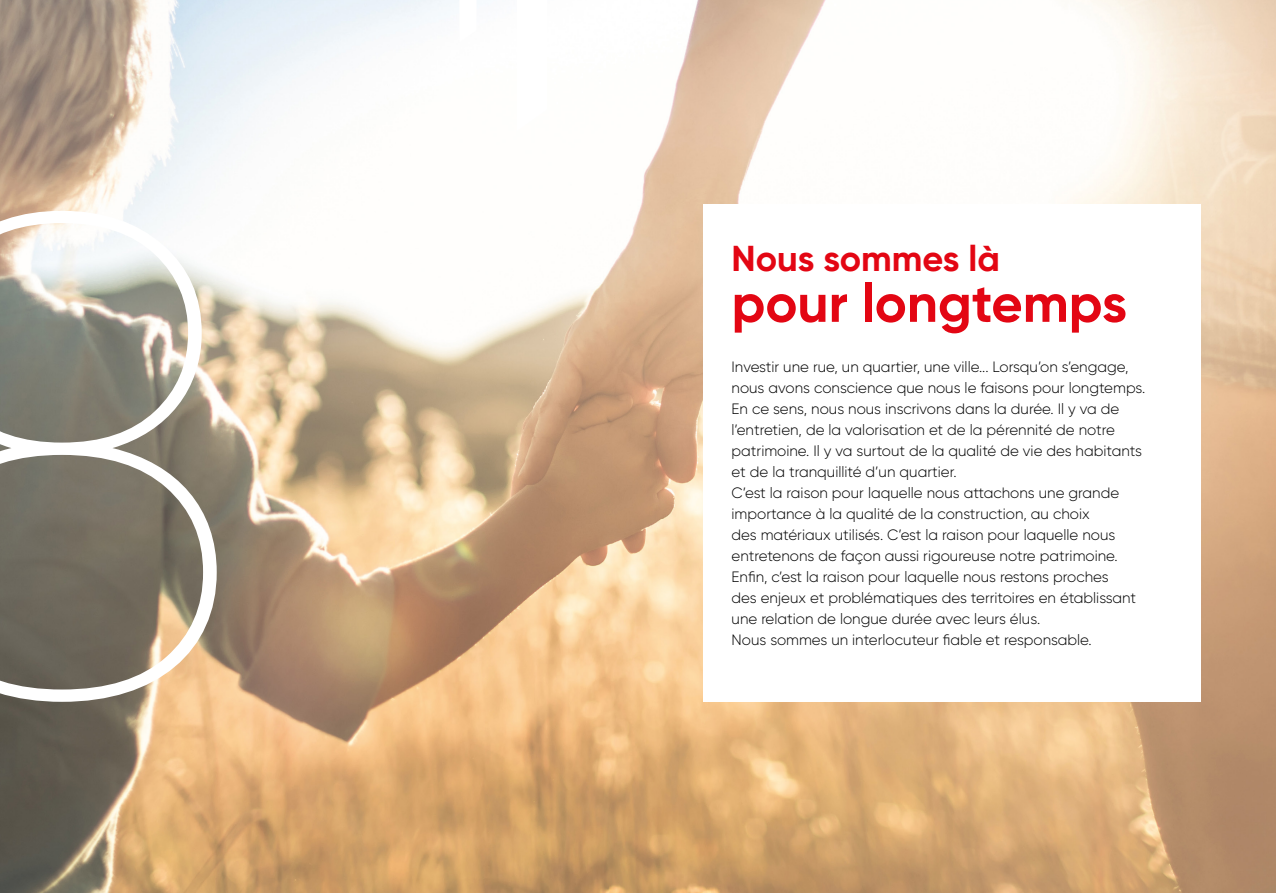
<style>
.page{position:relative;width:1276px;height:893px;background:#fff}
.page>*{position:absolute;margin:0;border:0;box-sizing:border-box;transform-origin:0 0}
.t1{font:100 681.9px "Gilroy";color:#fff}
.t2{font:700 54px "Gilroy";color:#e30613}
.t3{font:700 36px "Gilroy";color:#e30613}
.t4{font:300 15px/21px "Gilroy";color:#000}
</style>
<div class="page">
<img style="left:0;top:0;width:1276px;height:893px">
<svg style="left:517px;top:0;width:30px;height:131px"></svg>
<svg style="left:459px;top:0;width:17px;height:43px"></svg>
<div style="left:703px;top:204px;width:497px;height:498px;background:#fff"></div>
<h1 class="t1" style="left:-127px;top:40px;width:379px">8</h1>
<h3 class="t3" style="left:731px;top:236px;width:270px">Nous sommes là</h3>
<h2 class="t2" style="left:731px;top:269px;width:397px">pour longtemps</h2>
<p class="t4" style="left:731px;top:356px;width:415px">Investir une rue, un quartier, une ville... Lorsqu’on s’engage, nous avons conscience que nous le faisons pour longtemps.<br>En ce sens, nous nous inscrivons dans la durée. Il y va de l’entretien, de la valorisation et de la pérennité de notre patrimoine. Il y va surtout de la qualité de vie des habitants et de la tranquillité d’un quartier.<br>C’est la raison pour laquelle nous attachons une grande importance à la qualité de la construction, au choix<br>des matériaux utilisés. C’est la raison pour laquelle nous entretenons de façon aussi rigoureuse notre patrimoine.<br>Enfin, c’est la raison pour laquelle nous restons proches<br>des enjeux et problématiques des territoires en établissant une relation de longue durée avec leurs élus.<br>Nous sommes un interlocuteur fiable et responsable.</p>
</div>
